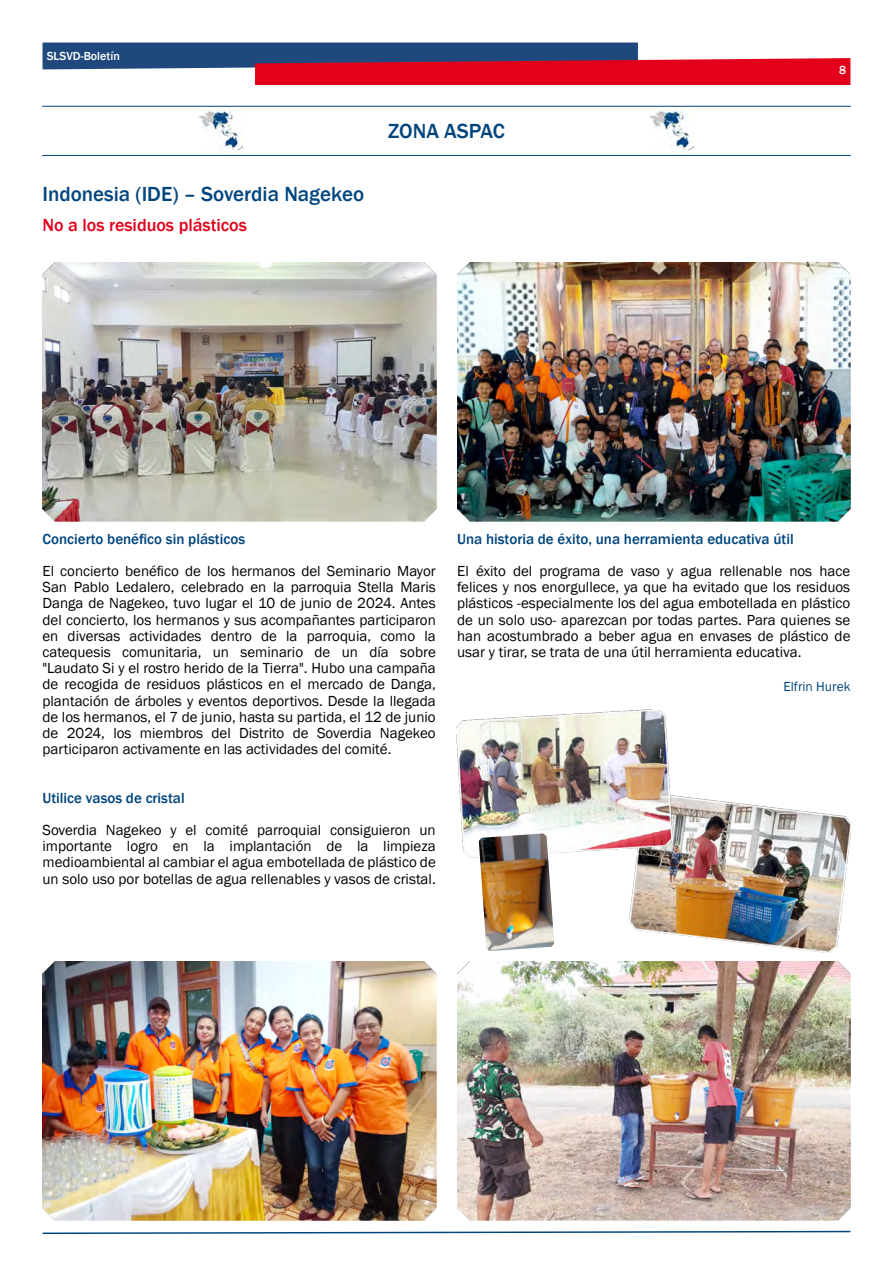
<style>
.page{position:relative;width:893px;height:1263px;background:#fff}
.page>*{position:absolute;margin:0;border:0;box-sizing:border-box;transform-origin:0 0}
.t1{font:500 21px "Franklin Gothic";color:#00457d}
.t2{font:500 18px "Franklin Gothic";color:#e2001a}
.t3{font:15px/16.2px "Franklin Gothic";color:#000;text-align:justify}
.t4{font:500 15px "Franklin Gothic";color:#00457d}
.t5{font:13.5px "Franklin Gothic";color:#00457d}
.t6{font:500 12px "Franklin Gothic";color:#fff}
</style>
<div class="page">
<svg style="left:43px;top:43px;width:807px;height:42px"></svg>
<svg style="left:42px;top:1230px;width:809px;height:5px"></svg>
<hr style="left:43px;top:106px;width:807px;height:1px;background:#00457d">
<hr style="left:43px;top:155px;width:807px;height:1px;background:#00457d">
<img style="left:200px;top:110px;width:43px;height:41px">
<img style="left:650px;top:110px;width:43px;height:41px">
<img style="left:457px;top:961px;width:394px;height:260px">
<img style="left:43px;top:262px;width:393px;height:259px">
<img style="left:457px;top:262px;width:394px;height:259px">
<img style="left:43px;top:961px;width:393px;height:260px">
<img style="left:629px;top:795px;width:222px;height:158px">
<img style="left:456px;top:709px;width:216px;height:149px">
<img style="left:476px;top:831px;width:80px;height:120px">
<p class="t6" style="left:47px;top:52px;width:75px">SLSVD-Boletín</p>
<h1 class="t1" style="left:43px;top:186px;width:323px">Indonesia (IDE) – Soverdia Nagekeo</h1>
<p class="t2" style="left:43px;top:219px;width:206px">No a los residuos plásticos</p>
<h1 class="t1" style="left:388px;top:123px;width:118px">ZONA ASPAC</h1>
<p class="t6" style="left:839px;top:66px;width:9px">8</p>
<p class="t4" style="left:43px;top:533px;width:204px">Concierto benéfico sin plásticos</p>
<p class="t3" style="left:43px;top:564px;width:395px">El concierto benéfico de los hermanos del Seminario Mayor San Pablo Ledalero, celebrado en la parroquia Stella Maris Danga de Nagekeo, tuvo lugar el 10 de junio de 2024. Antes del concierto, los hermanos y sus acompañantes participaron en diversas actividades dentro de la parroquia, como la catequesis comunitaria, un seminario de un día sobre "Laudato Si y el rostro herido de la Tierra". Hubo una campaña de recogida de residuos plásticos en el mercado de Danga, plantación de árboles y eventos deportivos. Desde la llegada de los hermanos, el 7 de junio, hasta su partida, el 12 de junio de 2024, los miembros del Distrito de Soverdia Nagekeo participaron activamente en las actividades del comité.</p>
<p class="t4" style="left:43px;top:792px;width:144px">Utilice vasos de cristal</p>
<p class="t3" style="left:43px;top:823px;width:395px">Soverdia Nagekeo y el comité parroquial consiguieron un importante logro en la implantación de la limpieza medioambiental al cambiar el agua embotellada de plástico de un solo uso por botellas de agua rellenables y vasos de cristal.</p>
<p class="t4" style="left:457px;top:533px;width:338px">Una historia de éxito, una herramienta educativa útil</p>
<p class="t3" style="left:457px;top:564px;width:395px">El éxito del programa de vaso y agua rellenable nos hace felices y nos enorgullece, ya que ha evitado que los residuos plásticos -especialmente los del agua embotellada en plástico de un solo uso- aparezcan por todas partes. Para quienes se han acostumbrado a beber agua en envases de plástico de usar y tirar, se trata de una útil herramienta educativa.</p>
<p class="t5" style="left:783px;top:681px;width:69px">Elfrin Hurek</p>
</div>
